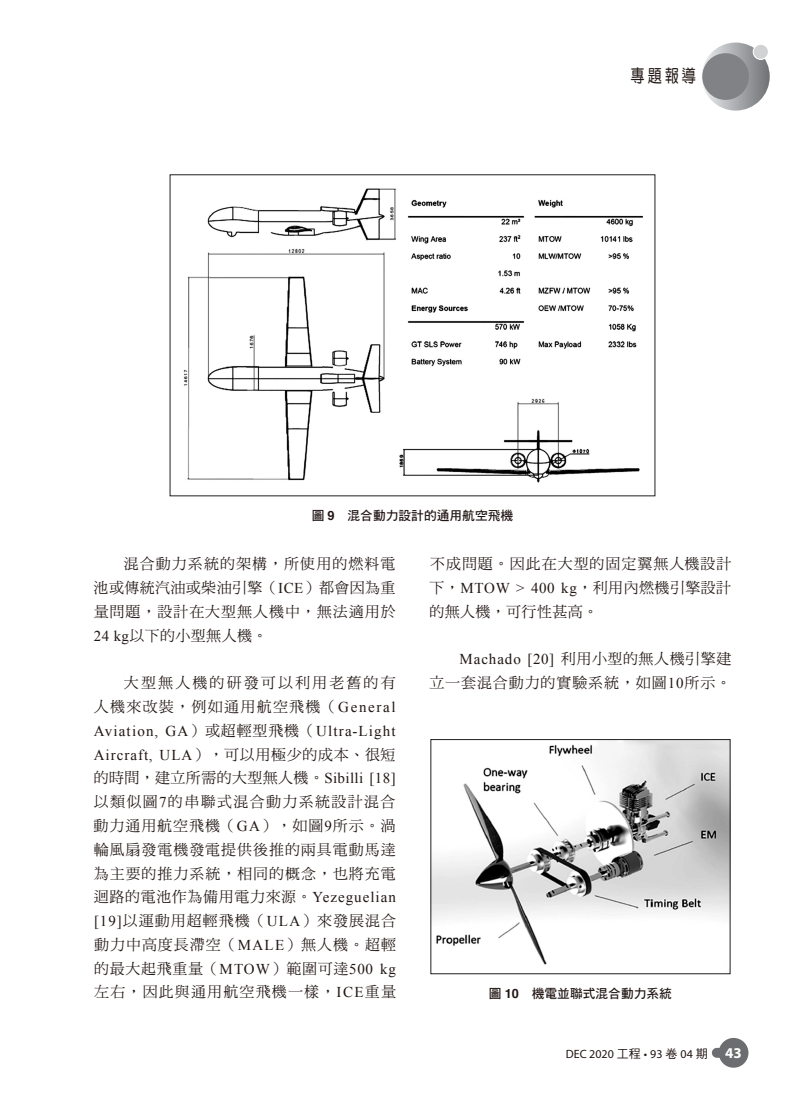
<style>
.page{position:relative;width:808px;height:1106px;background:#fff}
.page>*{position:absolute;margin:0;border:0;box-sizing:border-box;transform-origin:0 0}
.t1{font:17.85px "DF Yuan Std W5";color:#211613;scale:.8 1}
.t2{font:15px/23.7px "DF Ming Std W5";letter-spacing:.065em;color:#211613;text-align:justify}
.t3{font:15px/23.9px "DF Ming Std W5";letter-spacing:.14em;color:#211613;text-align:right}
.t4{font:15px "Times New Roman";letter-spacing:.08em;color:#211613}
.t5{font:15px "Times New Roman";letter-spacing:.06em;color:#211613}
.t6{font:12.75px "DF Hei Std W7";color:#211613}
.t7{font:12px "Myriad Pro";color:#211613}
.s1{font-family:"Helvetica";font-weight:700}
.s2{font-family:"Times New Roman"}
.s3{font-family:"DF Ming Std W5"}
.s4{font-family:"DF Hei Std W5"}
.s5{font-weight:700;font-size:15px;color:#fff}
</style>
<div class="page">
<div style="left:719px;top:1037px;width:29px;height:30px;background:#6c6d70;border-radius:50%"></div>
<div style="left:712px;top:1047px;width:26px;height:10px;background:#6c6d70;border-radius:5px"></div>
<svg style="left:702px;top:43px;width:68px;height:68px;background:#9ea0a3"></svg>
<div style="left:702px;top:53px;width:47px;height:47px;background:#808285;border-radius:50%"></div>
<div style="left:753px;top:44px;width:15px;height:15px;background:#d1d2d4;border-radius:50%"></div>
<div style="left:753px;top:44px;width:16px;height:16px;border:1px solid #fff;border-radius:50%"></div>
<img style="left:183px;top:188px;width:460px;height:295px">
<img style="left:432px;top:741px;width:296px;height:224px">
<div style="left:430px;top:739px;width:300px;height:235px;border:1px solid #231f20"></div>
<p class="t1" style="left:630px;top:66px;width:83px">專題報導</p>
<p class="t6" style="left:312px;top:508px;width:203px">圖 <span class="s1">9</span> 混合動力設計的通用航空飛機</p>
<p class="t2" style="left:94px;top:552px;width:304px;text-indent:30px">混合動力系統的架構，所使用的燃料電池或傳統汽油或柴油引擎（<span class="s2">ICE</span>）都會因為重量問題，設計在大型無人機中，無法適用於<span class="s2">24 kg</span>以下的小型無人機。</p>
<p class="t3" style="left:94px;top:670px;width:303px">大型無人機的研發可以利用老舊的有<br>人機來改裝，例如通用航空飛機（<span class="s2">General</span></p>
<p class="t4" style="left:94px;top:720px;width:303px">Aviation, GA<span class="s3">）或超輕型飛機（</span>Ultra-Light</p>
<p class="t2" style="left:94px;top:742px;width:304px"><span class="s2">Aircraft, ULA</span>），可以用極少的成本、很短的時間，建立所需的大型無人機。<span class="s2">Sibilli [18]</span>以類似圖<span class="s2">7</span>的串聯式混合動力系統設計混合動力通用航空飛機（<span class="s2">GA</span>），如圖<span class="s2">9</span>所示。渦輪風扇發電機發電提供後推的兩具電動馬達為主要的推力系統，相同的概念，也將充電迴路的電池作為備用電力來源。<span class="s2">Yezeguelian [19]</span>以運動用超輕飛機（<span class="s2">ULA</span>）來發展混合動力中高度長滯空（<span class="s2">MALE</span>）無人機。超輕的最大起飛重量（<span class="s2">MTOW</span>）範圍可達<span class="s2">500 kg</span>左右，因此與通用航空飛機一樣，<span class="s2">ICE</span>重量</p>
<p class="t2" style="left:429px;top:552px;width:304px">不成問題。因此在大型的固定翼無人機設計下，<span class="s2">MTOW &gt; 400 kg</span>，利用內燃機引擎設計的無人機，可行性甚高。</p>
<p class="t5" style="left:460px;top:649px;width:273px">Machado [20] <span class="s3">利用小型的無人機引擎建</span></p>
<p class="t2" style="left:429px;top:670px;width:303px">立一套混合動力的實驗系統，如圖<span class="s2">10</span>所示。</p>
<p class="t6" style="left:489px;top:986px;width:185px">圖 <span class="s1">10</span> 機電並聯式混合動力系統</p>
<p class="t7" style="left:566px;top:1046px;width:177px">DEC 2020 <span class="s4">工程</span> • 93 <span class="s4">卷</span> 04 <span class="s4">期</span> <span class="s5">43</span></p>
</div>
